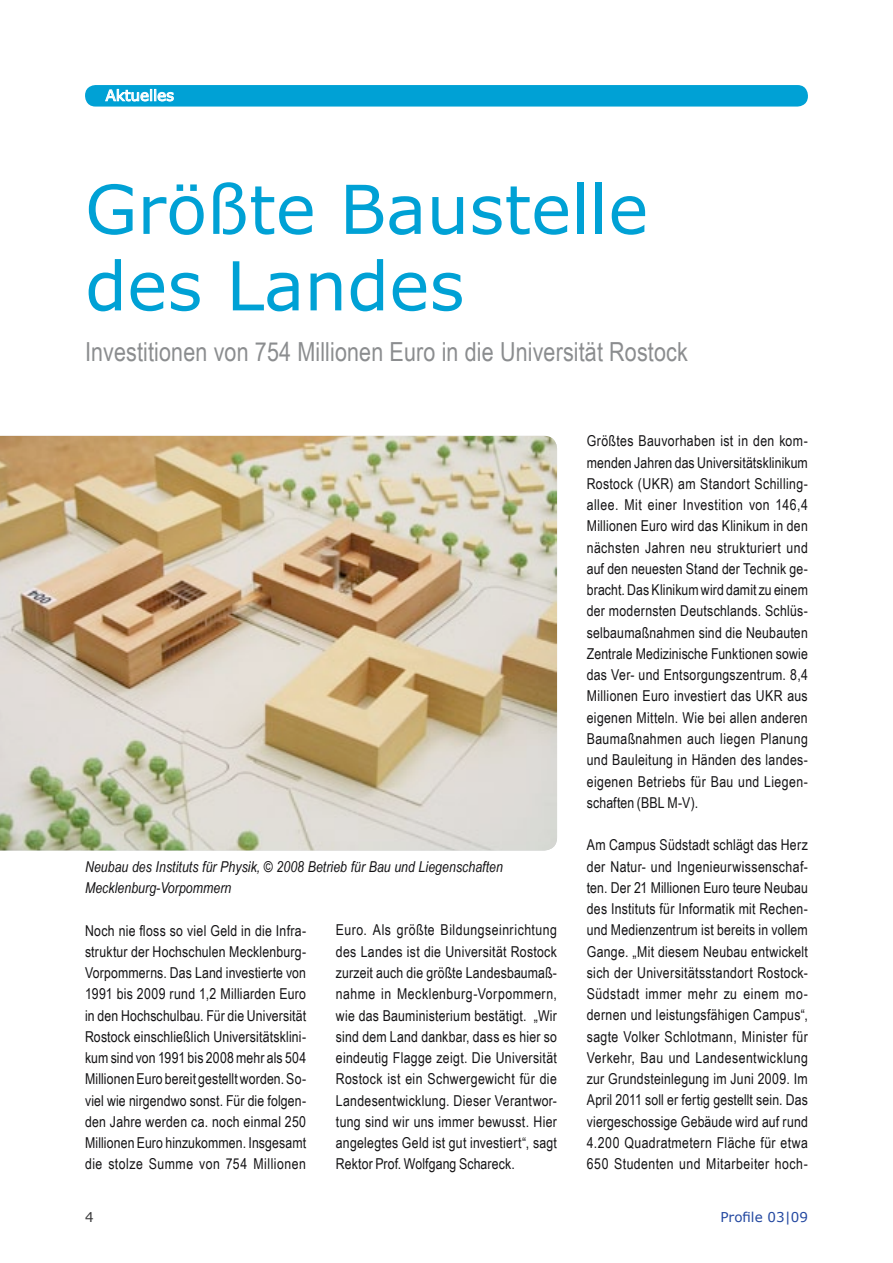
<style>
.page{position:relative;width:893px;height:1263px;background:#fff}
.page>*{position:absolute;margin:0;border:0;box-sizing:border-box;transform-origin:0 0}
.t1{font:67.5px/76.5px "Verdana 2";color:#00a1d5}
.t2{font:26.25px "Arial Narrow";letter-spacing:.005em;color:#8b8d8f}
.t3{font:15px/21.3px "Arial Narrow";letter-spacing:.02em;color:#141315;text-align:justify}
.t4{font:15px "Arial Narrow 2";letter-spacing:.015em;color:#141315}
.t5{font:italic 15px/21.3px "Arial Narrow";letter-spacing:.005em;color:#141315}
.t6{font:15px "Verdana 2";color:#fff}
.t7{font:13.5px "Verdana";color:#2247a0}
.t8{font:13.5px "Verdana 2";color:#39393a}
.s1{font-family:"Arial Narrow"}
</style>
<div class="page">
<div style="left:85px;top:85px;width:723px;height:22px;background:#00a1d5;border-radius:10px"></div>
<svg style="left:105px;top:89px;width:69px;height:12px"></svg>
<img style="left:0;top:436px;width:557px;height:414px">
<p class="t6" style="left:106px;top:86px;width:70px">Aktuelles</p>
<h1 class="t1" style="left:85px;top:172px;width:565px">Größte Baustelle des Landes</h1>
<h2 class="t2" style="left:85px;top:333px;width:604px">Investitionen von 754 Millionen Euro in die Universität Rostock</h2>
<p class="t5" style="left:85px;top:855px;width:419px">Neubau des Instituts für Physik, © 2008 Betrieb für Bau und Liegenschaften<br>Mecklenburg-Vorpommern</p>
<p class="t4" style="left:85px;top:919px;width:223px">Noch nie floss so viel Geld in die Infra<span class="s1">-</span></p>
<p class="t3" style="left:85px;top:940px;width:223px">struktur der Hochschulen Mecklenburg-Vorpommerns. Das Land investierte von 1991 bis 2009 rund 1,2 Milliarden Euro in den Hochschulbau. Für die Universität Rostock einschließlich Universitätsklini&shy;kum sind von 1991 bis 2008 mehr als 504<br>Millionen Euro bereit gestellt worden. So&shy;viel wie nirgendwo sonst. Für die folgen&shy;den Jahre werden ca. noch einmal 250<br>Millionen Euro hinzukommen. Insgesamt die stolze Summe von 754 Millionen</p>
<p class="t3" style="left:336px;top:919px;width:223px">Euro. Als größte Bildungseinrichtung des Landes ist die Universität Rostock zurzeit auch die größte Landesbaumaß&shy;nahme in Mecklenburg-Vorpommern,</p>
<p class="t4" style="left:336px;top:1004px;width:223px">wie das Bauministerium bestätigt. „Wir</p>
<p class="t3" style="left:336px;top:1025px;width:223px">sind dem Land dankbar, dass es hier so eindeutig Flagge zeigt. Die Universität Rostock ist ein Schwergewicht für die Landesentwicklung. Dieser Verantwor&shy;tung sind wir uns immer bewusst. Hier angelegtes Geld ist gut investiert“, sagt</p>
<p class="t4" style="left:336px;top:1153px;width:180px">Rektor Prof. Wolfgang Schareck.</p>
<p class="t3" style="left:587px;top:430px;width:223px">Größtes Bauvorhaben ist in den kom&shy;menden Jahren das Universitätsklinikum Rostock (UKR) am Standort Schilling&shy;allee. Mit einer Investition von 146,4<br>Millionen Euro wird das Klinikum in den nächsten Jahren neu strukturiert und auf den neuesten Stand der Technik ge&shy;bracht. Das Klinikum wird damit zu einem der modernsten Deutschlands. Schlüs&shy;selbaumaßnahmen sind die Neubauten</p>
<p class="t4" style="left:587px;top:643px;width:223px">Zentrale Medizinische Funktionen sowie</p>
<p class="t3" style="left:587px;top:664px;width:223px">das Ver- und Entsorgungszentrum. 8,4<br>Millionen Euro investiert das UKR aus</p>
<p class="t4" style="left:587px;top:706px;width:222px">eigenen Mitteln. Wie bei allen anderen</p>
<p class="t3" style="left:587px;top:727px;width:223px">Baumaßnahmen auch liegen Planung und Bauleitung in Händen des landes&shy;eigenen Betriebs für Bau und Liegen&shy;schaften (BBL M-V).</p>
<p class="t3" style="left:587px;top:834px;width:223px">Am Campus Südstadt schlägt das Herz der Natur- und Ingenieurwissenschaf&shy;ten. Der 21 Millionen Euro teure Neubau des Instituts für Informatik mit Rechen&shy;und Medienzentrum ist bereits in vollem</p>
<p class="t4" style="left:587px;top:940px;width:223px">Gange. „Mit diesem Neubau entwickelt</p>
<p class="t3" style="left:587px;top:961px;width:223px">sich der Universitätsstandort Rostock-Südstadt immer mehr zu einem mo&shy;dernen und leistungsfähigen Campus“, sagte Volker Schlotmann, Minister für Verkehr, Bau und Landesentwicklung zur Grundsteinlegung im Juni 2009. Im April 2011 soll er fertig gestellt sein. Das viergeschossige Gebäude wird auf rund 4.200 Quadratmetern Fläche für etwa 650 Studenten und Mitarbeiter hoch-</p>
<p class="t8" style="left:85px;top:1209px;width:10px">4</p>
<p class="t7" style="left:720px;top:1209px;width:89px">Profile 03|09</p>
</div>
